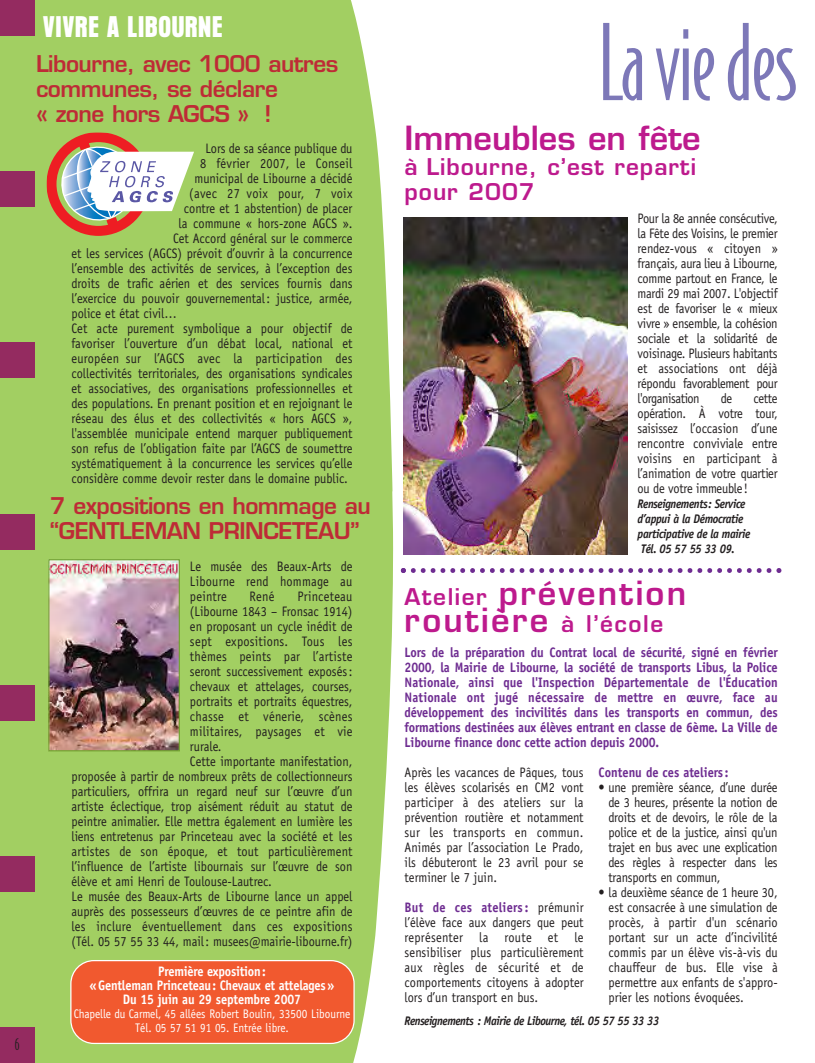
<style>
.page{position:relative;width:815px;height:1063px;background:#fff}
.page>*{position:absolute;margin:0;border:0;box-sizing:border-box;transform-origin:0 0}
.t1{font:300 100px "Bodega Sans";letter-spacing:-.015em;color:#7d78b8}
.t2{font:600 32.5px/27.5px "Eurostile";letter-spacing:.07em;color:#bd1a8d}
.t3{font:600 32.5px "Eurostile";color:#bd1a8d}
.t4{font:26.62px "AT Aura";color:#fff}
.t5{font:600 22.5px/25px "Eurostile";letter-spacing:-.02em;color:#be2b36}
.t6{font:600 22.5px/25px "Eurostile";letter-spacing:.04em;color:#bd1a8d}
.t7{font:300 15px "Bodega Sans";color:#231f20}
.t8{font:13.75px/15px "Officina Sans";color:#231f20;text-align:justify;scale:.9 1}
.t9{font:700 13.75px/15px "Officina Sans";letter-spacing:-.01em;color:#6e2c91;text-align:justify;scale:.9 1}
.t10{font:13.75px "Officina Sans";letter-spacing:.02em;color:#231f20;scale:.9 1}
.t11{font:700 13.75px/14.4px "Officina Sans";letter-spacing:-.015em;color:#fff;text-align:center;scale:.9 1}
.t12{font:italic 700 12.5px/15px "Officina Sans";letter-spacing:-.035em;color:#231f20;scale:.9 1}
.t13{font:12.5px/13.8px "Officina Sans";color:#fff;text-align:center;scale:.9 1}
.s1{font-size:22.5px}
.s2{font-weight:700;color:#6e2c91}
</style>
<div class="page">
<div style="left:0;top:0;width:394px;height:1063px;background:#a2cf62"></div>
<svg style="left:70px;top:960px;width:285px;height:84px;background:#ef6137"></svg>
<div style="left:0;top:0;width:35px;height:36px;background:#942b60"></div>
<div style="left:0;top:172px;width:35px;height:35px;background:#942b60"></div>
<div style="left:0;top:343px;width:35px;height:35px;background:#942b60"></div>
<div style="left:0;top:685px;width:35px;height:36px;background:#942b60"></div>
<div style="left:0;top:857px;width:35px;height:35px;background:#942b60"></div>
<div style="left:0;top:1028px;width:35px;height:35px;background:#942b60"></div>
<div style="left:0;top:514px;width:35px;height:35px;background:#942b60"></div>
<img style="left:50px;top:561px;width:128px;height:188px">
<div style="left:48px;top:559px;width:132px;height:192px;border:1px solid #74a532"></div>
<svg style="left:47px;top:132px;width:147px;height:104px"></svg>
<img style="left:403px;top:218px;width:225px;height:337px">
<svg style="left:401px;top:568px;width:380px;height:5px"></svg>
<p class="t7" style="left:15px;top:1039px;width:6px">6</p>
<h3 class="t4" style="left:42px;top:15px;width:182px">VIVRE A LIBOURNE</h3>
<h1 class="t1" style="left:599px;top:22px;width:200px">La vie des</h1>
<h3 class="t5" style="left:36px;top:53px;width:304px">Libourne, avec 1000 autres communes, se déclare<br>« zone hors AGCS » !</h3>
<p class="t8" style="left:205px;top:142px;width:165px">Lors de sa séance publique du</p>
<p class="t10" style="left:200px;top:158px;width:171px">8 février 2007, le Conseil</p>
<p class="t8" style="left:195px;top:172px;width:177px">municipal de Libourne a décidé</p>
<p class="t10" style="left:189px;top:188px;width:183px">(avec 27 voix pour, 7 voix</p>
<p class="t8" style="left:184px;top:202px;width:189px">contre et 1 abstention) de placer</p>
<p class="t8" style="left:178px;top:217px;width:195px">la commune « hors-zone AGCS ».</p>
<p class="t8" style="left:173px;top:232px;width:201px">Cet Accord général sur le commerce</p>
<p class="t8" style="left:72px;top:247px;width:314px">et les services (AGCS) prévoit d’ouvrir à la concurrence</p>
<p class="t8" style="left:72px;top:262px;width:314px">l’ensemble des activités de services, à l’exception des</p>
<p class="t8" style="left:72px;top:277px;width:314px">droits de trafic aérien et des services fournis dans</p>
<p class="t8" style="left:72px;top:292px;width:314px">l’exercice du pouvoir gouvernemental: justice, armée,</p>
<p class="t8" style="left:72px;top:307px;width:119px">police et état civil…</p>
<p class="t8" style="left:72px;top:322px;width:314px">Cet acte purement symbolique a pour objectif de</p>
<p class="t8" style="left:72px;top:337px;width:314px">favoriser l’ouverture d’un débat local, national et</p>
<p class="t10" style="left:72px;top:353px;width:314px">européen sur l’AGCS avec la participation des</p>
<p class="t8" style="left:72px;top:367px;width:314px">collectivités territoriales, des organisations syndicales</p>
<p class="t8" style="left:72px;top:382px;width:314px">et associatives, des organisations professionnelles et</p>
<p class="t8" style="left:72px;top:397px;width:314px">des populations. En prenant position et en rejoignant le</p>
<p class="t8" style="left:72px;top:412px;width:314px">réseau des élus et des collectivités « hors AGCS »,</p>
<p class="t8" style="left:72px;top:427px;width:314px">l'assemblée municipale entend marquer publiquement</p>
<p class="t8" style="left:71px;top:442px;width:314px">son refus de l’obligation faite par l’AGCS de soumettre</p>
<p class="t8" style="left:71px;top:457px;width:314px">systématiquement à la concurrence les services qu’elle</p>
<p class="t8" style="left:71px;top:472px;width:308px">considère comme devoir rester dans le domaine public.</p>
<h3 class="t5" style="left:50px;top:496px;width:323px">7 expositions en hommage au “GENTLEMAN PRINCETEAU”</h3>
<p class="t8" style="left:190px;top:560px;width:182px">Le musée des Beaux-Arts de Libourne rend hommage au peintre</p>
<h2 class="t3" style="left:405px;top:125px;width:298px">Immeubles en fête</h2>
<h3 class="t6" style="left:405px;top:156px;width:293px">à Libourne, c’est reparti pour 2007</h3>
<p class="t8" style="left:638px;top:213px;width:157px">Pour la 8e année consécutive, la Fête des Voisins, le premier rendez-vous « citoyen » français, aura lieu à Libourne, comme partout en France, le mardi 29 mai 2007. L'objectif est de favoriser le « mieux vivre » ensemble, la cohésion sociale et la solidarité de voisinage. Plusieurs habitants et associations ont déjà répondu favorablement pour l'organisation</p>
<p class="t8" style="left:721px;top:393px;width:14px">de</p>
<p class="t8" style="left:638px;top:393px;width:157px;text-indent:116px">cette opération. À votre tour, saisissez l’occasion d’une rencontre conviviale entre voisins en participant à l’animation de votre quartier ou de votre immeuble!</p>
<p class="t12" style="left:638px;top:498px;width:127px">Renseignements: Service d’appui à la Démocratie participative de la mairie<br>Tél. 05 57 55 33 09.</p>
<h2 class="t2" style="left:405px;top:583px;width:283px"><span class="s1">Atelier</span> prévention routière <span class="s1">à l’école</span></h2>
<p class="t9" style="left:405px;top:646px;width:416px">Lors de la préparation du Contrat local de sécurité, signé en février 2000, la Mairie de Libourne, la société de transports Libus, la Police Nationale, ainsi que l'Inspection Départementale de l'Éducation Nationale ont jugé nécessaire de mettre en œuvre, face au développement des incivilités dans les transports en commun, des formations destinées aux élèves entrant en classe de 6ème. La Ville de Libourne finance donc cette action depuis 2000.</p>
<p class="t8" style="left:405px;top:766px;width:200px">Après les vacances de Pâques, tous les élèves scolarisés en CM2 vont participer à des ateliers sur la prévention routière et notamment sur les transports en commun.<br>Animés par l’association Le Prado, ils débuteront le 23 avril pour se terminer le 7 juin.</p>
<p class="t8" style="left:405px;top:901px;width:200px"><span class="s2">But de ces ateliers :</span> prémunir l’élève face aux dangers que peut représenter la route et le sensibiliser plus particulièrement aux règles de sécurité et de comportements citoyens à adopter lors d’un transport en bus.</p>
<p class="t8" style="left:250px;top:590px;width:29px">René</p>
<p class="t10" style="left:298px;top:591px;width:63px">Princeteau</p>
<p class="t8" style="left:190px;top:605px;width:182px">(Libourne 1843 – Fronsac 1914)</p>
<p class="t8" style="left:190px;top:620px;width:182px">en proposant un cycle inédit de</p>
<p class="t10" style="left:190px;top:636px;width:182px">sept expositions. Tous les</p>
<p class="t10" style="left:190px;top:651px;width:182px">thèmes peints par l’artiste</p>
<p class="t8" style="left:190px;top:665px;width:182px">seront successivement exposés:</p>
<p class="t8" style="left:190px;top:680px;width:182px">chevaux et attelages, courses,</p>
<p class="t8" style="left:190px;top:695px;width:182px">portraits et portraits équestres,</p>
<p class="t10" style="left:190px;top:711px;width:182px">chasse et vénerie, scènes</p>
<p class="t10" style="left:190px;top:726px;width:182px">militaires, paysages et vie</p>
<p class="t8" style="left:190px;top:740px;width:37px">rurale.</p>
<p class="t8" style="left:190px;top:755px;width:182px">Cette importante manifestation,</p>
<p class="t8" style="left:72px;top:770px;width:314px">proposée à partir de nombreux prêts de collectionneurs</p>
<p class="t8" style="left:72px;top:785px;width:314px">particuliers, offrira un regard neuf sur l’œuvre d’un</p>
<p class="t8" style="left:72px;top:800px;width:314px">artiste éclectique, trop aisément réduit au statut de</p>
<p class="t8" style="left:72px;top:815px;width:314px">peintre animalier. Elle mettra également en lumière les</p>
<p class="t8" style="left:72px;top:830px;width:314px">liens entretenus par Princeteau avec la société et les</p>
<p class="t8" style="left:72px;top:845px;width:314px">artistes de son époque, et tout particulièrement</p>
<p class="t8" style="left:72px;top:860px;width:314px">l’influence de l’artiste libournais sur l’œuvre de son</p>
<p class="t8" style="left:72px;top:875px;width:224px">élève et ami Henri de Toulouse-Lautrec.</p>
<p class="t8" style="left:72px;top:890px;width:314px">Le musée des Beaux-Arts de Libourne lance un appel</p>
<p class="t8" style="left:72px;top:905px;width:314px">auprès des possesseurs d’œuvres de ce peintre afin de</p>
<p class="t10" style="left:72px;top:921px;width:314px">les inclure éventuellement dans ces expositions</p>
<p class="t8" style="left:72px;top:935px;width:314px">(Tél. 05 57 55 33 44, mail: musees@mairie-libourne.fr)</p>
<p class="t11" style="left:90px;top:965px;width:273px">Première exposition:<br>«Gentleman Princeteau: Chevaux et attelages»<br>Du 15 juin au 29 septembre 2007</p>
<p class="t13" style="left:74px;top:1008px;width:309px">Chapelle du Carmel, 45 allées Robert Boulin, 33500 Libourne<br>Tél. 05 57 51 91 05. Entrée libre.</p>
<p class="t9" style="left:599px;top:766px;width:146px">Contenu de ces ateliers :</p>
<p class="t8" style="left:608px;top:781px;width:190px;text-indent:-10px">• une première séance, d’une durée de 3 heures, présente la notion de droits et de devoirs, le rôle de la police et de la justice, ainsi qu'un trajet en bus avec une explication des règles à respecter dans les transports en commun,</p>
<p class="t8" style="left:609px;top:886px;width:189px;text-indent:-10px">• la deuxième séance de 1 heure 30, est consacrée à une simulation de procès, à partir d'un scénario portant sur un acte d’incivilité commis par un élève vis-à-vis du chauffeur de bus. Elle vise à permettre aux enfants de s'appro&shy;prier les notions évoquées.</p>
<p class="t12" style="left:405px;top:1015px;width:285px">Renseignements : Mairie de Libourne, tél. 05 57 55 33 33</p>
</div>
